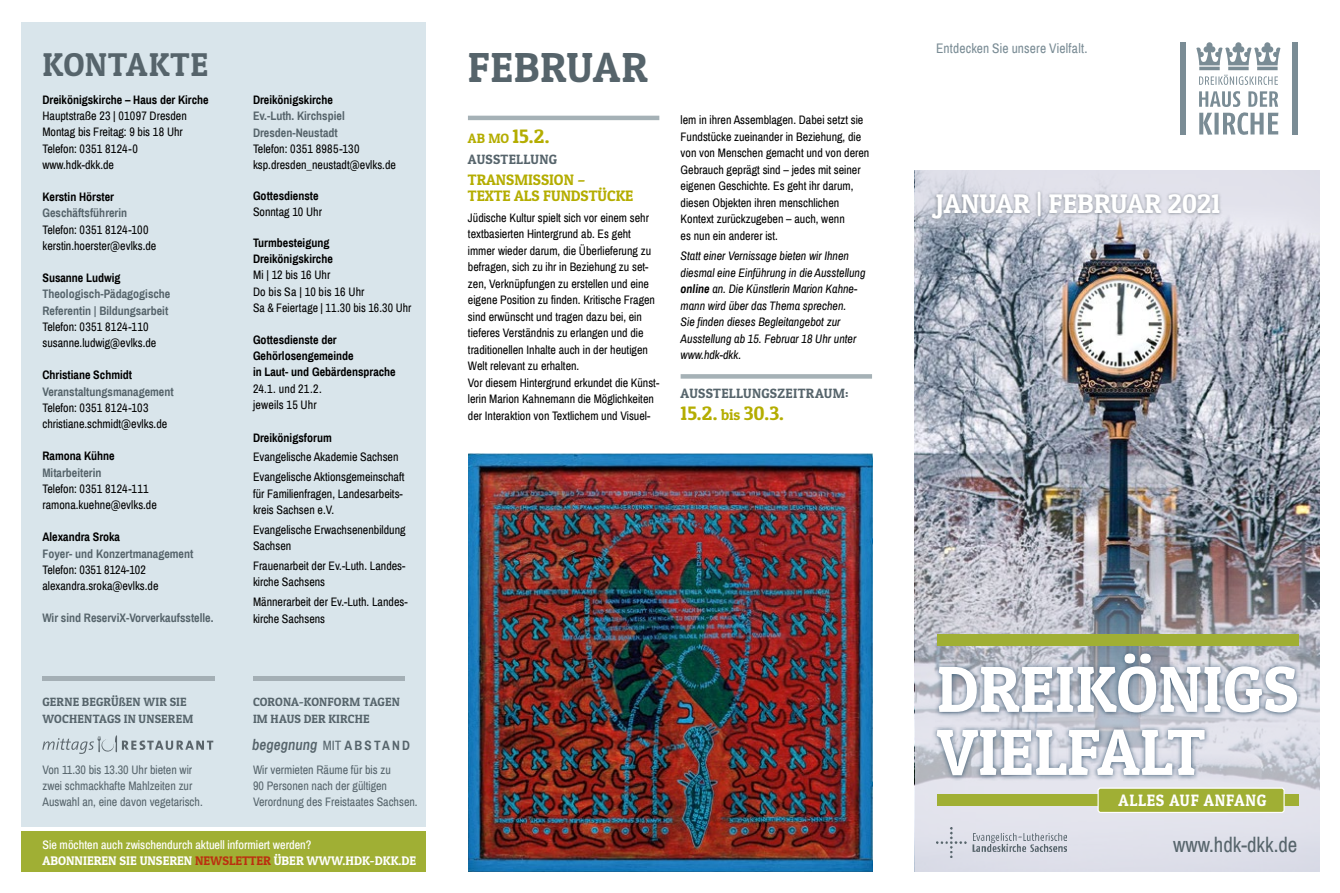
<style>
.page{position:relative;width:1340px;height:893px;background:#fff}
.page>*{position:absolute;margin:0;border:0;box-sizing:border-box;transform-origin:0 0}
.t1{font:65.25px/63px "Patua One";color:#fff}
.t2{font:42px "Patua One";letter-spacing:.01em;color:#56646b}
.t3{font:33px "Patua One";letter-spacing:.025em;color:#56646b}
.t4{font:27px "Patua One";letter-spacing:-.005em;color:#fff}
.t5{font:20.85px "Archivo Narrow";color:#56646b}
.t6{font:19.5px "Patua One";color:#b4ad00}
.t7{font:16.5px "Patua One";letter-spacing:.05em;color:#fff;scale:.95 1}
.t8{font:15.15px/16.5px "Patua One";color:#b4ad00}
.t9{font:italic 600 15.15px "Archivo Narrow";color:#56646b}
.t10{font:13.5px "Patua One";letter-spacing:.02em;color:#56646b}
.t11{font:13.5px "Archivo Narrow";letter-spacing:.01em;color:#7a8c95}
.t12{font:12.45px "Patua One";color:#fff}
.t13{font:12px/16.5px "Archivo Narrow";color:#000}
.t14{font:700 12px/16.4px "Archivo Narrow";color:#000}
.t15{font:italic 12px/16.5px "Archivo Narrow";color:#000}
.t16{font:700 12px/16.4px "Archivo Narrow";color:#56646b}
.t17{font:12px/16.4px "Archivo Narrow";color:#56646b}
.t18{font:12px/16.4px "Patua One";letter-spacing:.01em;color:#56646b}
.t19{font:500 12px "Archivo Narrow";color:#fff}
.s1{font-weight:400;font-style:normal;font-size:13.2px}
.s2{font-weight:700;font-style:normal;font-size:13.2px}
.s3{color:#bb2f0f}
.s4{font-size:13.5px}
.s5{font-weight:700}
.s6{font-size:15.15px}
</style>
<div class="page">
<img style="left:915px;top:237px;width:403px;height:306px">
<svg style="left:915px;top:543px;width:403px;height:329px;background:#b9b9c1"></svg>
<svg style="left:915px;top:170px;width:403px;height:67px;background:#d5d7e1"></svg>
<img style="left:936px;top:827px;width:130px;height:30px">
<hr style="left:468px;top:116px;width:191px;height:4px;background:#a5b1b6">
<div style="left:680px;top:374px;width:192px;height:5px;background:#a5b1b6"></div>
<div style="left:1179px;top:43px;width:6px;height:92px;background:#7a8c95"></div>
<div style="left:1292px;top:43px;width:5px;height:92px;background:#7a8c95"></div>
<svg style="left:1199px;top:91px;width:79px;height:44px"></svg>
<svg style="left:1196px;top:42px;width:84px;height:43px"></svg>
<div style="left:928px;top:188px;width:294px;height:34px;background:#5b656b;opacity:.65"></div>
<div style="left:21px;top:22px;width:404px;height:805px;background:#d9e5eb"></div>
<div style="left:21px;top:831px;width:404px;height:41px;background:#a0af34"></div>
<hr style="left:43px;top:676px;width:172px;height:4px;background:#a4afb5">
<hr style="left:253px;top:676px;width:151px;height:4px;background:#a4afb5">
<svg style="left:42px;top:735px;width:171px;height:19px"></svg>
<div style="left:937px;top:634px;width:361px;height:11px;background:#a0af34"></div>
<div style="left:937px;top:795px;width:361px;height:11px;background:#a0af34"></div>
<svg style="left:931px;top:648px;width:371px;height:133px;background:#9ea9b8"></svg>
<svg style="left:1096px;top:786px;width:189px;height:28px"></svg>
<img style="left:468px;top:454px;width:404px;height:418px">
<h3 class="t3" style="left:43px;top:44px;width:167px">KONTAKTE</h3>
<p class="t14" style="left:42px;top:91px;width:168px">Dreikönigskirche – Haus der Kirche</p>
<p class="t13" style="left:42px;top:108px;width:146px">Hauptstraße 23 | 01097 Dresden<br>Montag bis Freitag: 9 bis 18 Uhr<br>Telefon: 0351 8124-0 www.hdk-dkk.de</p>
<p class="t14" style="left:42px;top:189px;width:73px">Kerstin Hörster</p>
<p class="t16" style="left:42px;top:205px;width:86px">Geschäftsführerin</p>
<p class="t13" style="left:42px;top:222px;width:115px">Telefon: 0351 8124-100 kerstin.hoerster@evlks.de</p>
<p class="t14" style="left:42px;top:270px;width:80px">Susanne Ludwig</p>
<p class="t16" style="left:42px;top:286px;width:129px">Theologisch-Pädagogische<br>Referentin | Bildungsarbeit</p>
<p class="t13" style="left:42px;top:319px;width:115px">Telefon: 0351 8124-110 susanne.ludwig@evlks.de</p>
<p class="t14" style="left:42px;top:367px;width:91px">Christiane Schmidt</p>
<p class="t16" style="left:42px;top:383px;width:133px">Veranstaltungsmanagement</p>
<p class="t13" style="left:42px;top:400px;width:126px">Telefon: 0351 8124-103 christiane.schmidt@evlks.de</p>
<p class="t14" style="left:42px;top:448px;width:74px">Ramona Kühne</p>
<p class="t16" style="left:42px;top:464px;width:61px">Mitarbeiterin</p>
<p class="t13" style="left:42px;top:481px;width:116px">Telefon: 0351 8124-111 ramona.kuehne@evlks.de</p>
<p class="t14" style="left:42px;top:529px;width:79px">Alexandra Sroka</p>
<p class="t16" style="left:42px;top:545px;width:152px">Foyer- und Konzertmanagement</p>
<p class="t13" style="left:42px;top:562px;width:118px">Telefon: 0351 8124-102 alexandra.sroka@evlks.de</p>
<p class="t16" style="left:42px;top:610px;width:172px">Wir sind ReserviX-Vorverkaufsstelle.</p>
<p class="t14" style="left:253px;top:91px;width:81px">Dreikönigskirche</p>
<p class="t16" style="left:253px;top:108px;width:93px">Ev.-Luth. Kirchspiel<br>Dresden-Neustadt</p>
<p class="t13" style="left:253px;top:141px;width:144px">Telefon: 0351 8985-130 ksp.dresden_neustadt@evlks.de</p>
<p class="t14" style="left:253px;top:187px;width:67px">Gottesdienste</p>
<p class="t13" style="left:253px;top:204px;width:70px">Sonntag 10 Uhr</p>
<p class="t14" style="left:253px;top:234px;width:81px">Turmbesteigung<br>Dreikönigskirche</p>
<p class="t13" style="left:253px;top:267px;width:160px">Mi | 12 bis 16 Uhr<br>Do bis Sa | 10 bis 16 Uhr<br>Sa &amp; Feiertage | 11.30 bis 16.30 Uhr</p>
<p class="t14" style="left:253px;top:331px;width:144px">Gottesdienste der<br>Gehörlosengemeinde<br>in Laut- und Gebärdensprache</p>
<p class="t13" style="left:253px;top:380px;width:70px">24.1. und 21.2. jeweils 15 Uhr</p>
<p class="t14" style="left:253px;top:429px;width:80px">Dreikönigsforum</p>
<p class="t13" style="left:253px;top:448px;width:153px;line-height:19.8px">Evangelische Akademie Sachsen<br>Evangelische Aktionsgemeinschaft</p>
<p class="t13" style="left:253px;top:486px;width:151px">für Familienfragen, Landesarbeits&shy;kreis Sachsen e.V.</p>
<p class="t13" style="left:253px;top:522px;width:154px">Evangelische Erwachsenenbildung<br>Sachsen</p>
<p class="t13" style="left:253px;top:558px;width:154px">Frauenarbeit der Ev.-Luth. Landes&shy;kirche Sachsens</p>
<p class="t13" style="left:253px;top:594px;width:156px">Männerarbeit der Ev.-Luth. Landes&shy;kirche Sachsens</p>
<p class="t18" style="left:42px;top:694px;width:152px">GERNE BEGRÜßEN WIR SIE<br>WOCHENTAGS IN UNSEREM</p>
<p class="t18" style="left:253px;top:694px;width:148px">CORONA-KONFORM TAGEN<br>IM HAUS DER KIRCHE</p>
<p class="t9" style="left:252px;top:735px;width:159px">begegnung <span class="s1">MIT</span> <span class="s2">A B S TA N D</span></p>
<p class="t17" style="left:42px;top:762px;width:162px">Von 11.30 bis 13.30 Uhr bieten wir zwei schmackhafte Mahlzeiten zur<br>Auswahl an, eine davon vegetarisch.</p>
<p class="t17" style="left:253px;top:762px;width:166px">Wir vermieten Räume für bis zu<br>90 Personen nach der gültigen<br>Verordnung des Freistaates Sachsen.</p>
<p class="t19" style="left:42px;top:837px;width:270px">Sie möchten auch zwischendurch aktuell informiert werden?</p>
<p class="t12" style="left:42px;top:853px;width:375px">ABONNIEREN SIE UNSEREN <span class="s3">NEWSLETTER</span> ÜBER WWW.HDK-DKK.DE</p>
<h2 class="t2" style="left:468px;top:41px;width:181px">FEBRUAR</h2>
<h3 class="t6" style="left:468px;top:124px;width:83px"><span class="s4">AB MO</span> 15.2.</h3>
<p class="t10" style="left:468px;top:151px;width:91px">AUSSTELLUNG</p>
<p class="t8" style="left:468px;top:171px;width:167px">TRANSMISSION –<br>TEXTE ALS FUNDSTÜCKE</p>
<p class="t13" style="left:468px;top:210px;width:193px">Jüdische Kultur spielt sich vor einem sehr textbasierten Hintergrund ab. Es geht immer wieder darum, die Überlieferung zu befragen, sich zu ihr in Beziehung zu set&shy;zen, Verknüpfungen zu erstellen und eine eigene Position zu finden. Kritische Fragen sind erwünscht und tragen dazu bei, ein tieferes Verständnis zu erlangen und die traditionellen Inhalte auch in der heutigen Welt relevant zu erhalten.<br>Vor diesem Hintergrund erkundet die Künst&shy;lerin Marion Kahnemann die Möglichkeiten der Interaktion von Textlichem und Visuel-</p>
<p class="t13" style="left:680px;top:112px;width:190px">lem in ihren Assemblagen. Dabei setzt sie Fundstücke zueinander in Beziehung, die von von Menschen gemacht und von deren Gebrauch geprägt sind – jedes mit seiner eigenen Geschichte. Es geht ihr darum, diesen Objekten ihren menschlichen Kontext zurückzugeben – auch, wenn<br>es nun ein anderer ist.</p>
<p class="t15" style="left:680px;top:248px;width:186px">Statt einer Vernissage bieten wir Ihnen diesmal eine Einführung in die Ausstellung <span class="s5">online</span> an. Die Künstlerin Marion Kahne&shy;mann wird über das Thema sprechen.<br>Sie finden dieses Begleitangebot zur Ausstellung ab 15. Februar 18 Uhr unter www.hdk-dkk.</p>
<p class="t10" style="left:680px;top:385px;width:169px">AUSSTELLUNGSZEITRAUM:</p>
<h3 class="t6" style="left:680px;top:401px;width:105px">15.2. <span class="s6">bis</span> 30.3.</h3>
<p class="t11" style="left:936px;top:40px;width:153px">Entdecken Sie unsere Vielfalt.</p>
<h3 class="t4" style="left:935px;top:187px;width:286px">JANUAR | FEBRUAR 2021</h3>
<h1 class="t1" style="left:936px;top:657px;width:363px">DREIKÖNIGS<br>VIELFALT</h1>
<h3 class="t7" style="left:1118px;top:790px;width:157px">ALLES AUF ANFANG</h3>
<h3 class="t5" style="left:1173px;top:832px;width:126px">www.hdk-dkk.de</h3>
</div>
